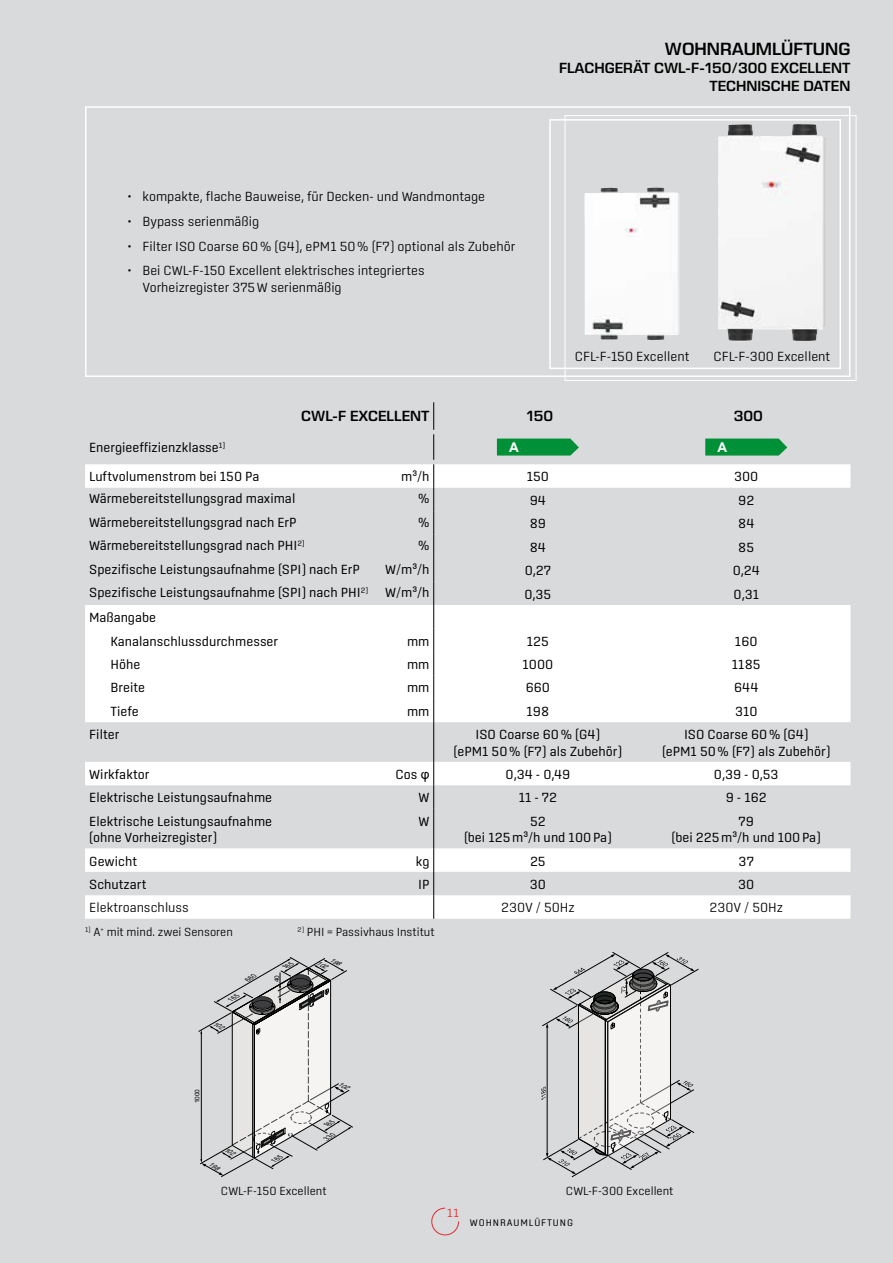
<style>
.page{position:relative;width:893px;height:1263px;background:#d9dadb}
.page>*{position:absolute;margin:0;border:0;box-sizing:border-box;transform-origin:0 0}
.t1{font:600 18px "Eurostile Next LT Pro";color:#000}
.t2{font:600 15px/18px "Eurostile Next LT Pro";color:#000;text-align:right}
.t3{font:13.5px/16.2px "Center";color:#000;text-align:center}
.t4{font:300 13.5px/16.2px "Center";color:#000}
.t5{font:700 13.5px "Arial";color:#fff}
.t6{font:300 12px "Center";color:#000}
.t7{font:300 12px "Center";color:#e42934}
.t8{font:9.75px "Center";letter-spacing:.095em;color:#000}
.t9{font:italic 6.45px/12px "Arial";color:#000}
.t10{font:6.45px "Arial";color:#000}
.s1{font-family:"Arial"}
</style>
<div class="page">
<svg style="left:431px;top:1207px;width:28px;height:29px"></svg>
<svg style="left:85px;top:464px;width:765px;height:455px"></svg>
<svg style="left:433px;top:402px;width:1px;height:320px"></svg>
<hr style="left:433px;top:722px;width:1px;height:40px;background:#000">
<svg style="left:433px;top:762px;width:1px;height:47px"></svg>
<hr style="left:433px;top:809px;width:1px;height:39px;background:#000">
<svg style="left:433px;top:848px;width:1px;height:71px"></svg>
<svg style="left:497px;top:438px;width:82px;height:18px"></svg>
<svg style="left:705px;top:438px;width:82px;height:18px"></svg>
<svg style="left:541px;top:952px;width:158px;height:225px"></svg>
<div style="left:85px;top:106px;width:765px;height:271px;border:2px solid #fff"></div>
<img style="left:584px;top:188px;width:95px;height:152px">
<img style="left:718px;top:124px;width:108px;height:218px">
<div style="left:549px;top:119px;width:292px;height:250px;border:2px solid #fff"></div>
<div style="left:565px;top:115px;width:291px;height:266px;border:1px solid #fff"></div>
<svg style="left:198px;top:957px;width:155px;height:220px"></svg>
<p class="t4" style="left:128px;top:188px;width:359px">• kompakte, flache Bauweise, für Decken- und Wandmontage</p>
<p class="t4" style="left:128px;top:213px;width:133px">• Bypass serienmäßig</p>
<p class="t4" style="left:128px;top:238px;width:389px">• Filter ISO Coarse 60% (G4), ePM1 50% (F7) optional als Zubehör</p>
<p class="t4" style="left:142px;top:262px;width:284px;text-indent:-15px">• Bei CWL-F-150 Excellent elektrisches integriertes<br>Vorheizregister 375W serienmäßig</p>
<h1 class="t1" style="left:665px;top:39px;width:187px">WOHNRAUMLÜFTUNG</h1>
<p class="t2" style="left:559px;top:59px;width:293px">FLACHGERÄT CWL-F-150/300 EXCELLENT<br>TECHNISCHE DATEN</p>
<p class="t4" style="left:575px;top:348px;width:116px">CFL-F-150 Excellent</p>
<p class="t4" style="left:713px;top:348px;width:118px">CFL-F-300 Excellent</p>
<p class="t2" style="left:301px;top:407px;width:130px">CWL-F EXCELLENT</p>
<p class="t2" style="left:527px;top:407px;width:28px">150</p>
<p class="t2" style="left:734px;top:407px;width:31px">300</p>
<p class="t3" style="left:89px;top:439px;width:138px">Energieeffizienzklasse<sup>1)</sup></p>
<p class="t5" style="left:509px;top:438px;width:11px">A</p>
<p class="t5" style="left:718px;top:438px;width:11px">A</p>
<p class="t3" style="left:89px;top:468px;width:172px">Luftvolumenstrom bei 150 Pa</p>
<p class="t3" style="left:401px;top:468px;width:30px">m³/h</p>
<p class="t3" style="left:527px;top:468px;width:24px">150</p>
<p class="t3" style="left:734px;top:468px;width:26px">300</p>
<p class="t3" style="left:89px;top:490px;width:208px">Wärmebereitstellungsgrad maximal</p>
<p class="t3" style="left:418px;top:490px;width:13px">%</p>
<p class="t3" style="left:530px;top:492px;width:18px">94</p>
<p class="t3" style="left:738px;top:492px;width:18px">92</p>
<p class="t3" style="left:89px;top:514px;width:209px">Wärmebereitstellungsgrad nach ErP</p>
<p class="t3" style="left:418px;top:514px;width:13px">%</p>
<p class="t3" style="left:530px;top:515px;width:18px">89</p>
<p class="t3" style="left:738px;top:515px;width:18px">84</p>
<p class="t3" style="left:89px;top:537px;width:217px">Wärmebereitstellungsgrad nach PHI<sup>2)</sup></p>
<p class="t3" style="left:418px;top:537px;width:13px">%</p>
<p class="t3" style="left:530px;top:539px;width:18px">84</p>
<p class="t3" style="left:738px;top:539px;width:17px">85</p>
<p class="t3" style="left:89px;top:561px;width:272px">Spezifische Leistungsaufnahme (SPI) nach ErP</p>
<p class="t3" style="left:385px;top:561px;width:46px">W/m³/h</p>
<p class="t3" style="left:525px;top:562px;width:28px">0,27</p>
<p class="t3" style="left:733px;top:562px;width:28px">0,24</p>
<p class="t3" style="left:89px;top:584px;width:280px">Spezifische Leistungsaufnahme (SPI) nach PHI<sup>2)</sup></p>
<p class="t3" style="left:385px;top:584px;width:46px">W/m³/h</p>
<p class="t3" style="left:524px;top:586px;width:28px">0,35</p>
<p class="t3" style="left:734px;top:586px;width:27px">0,31</p>
<p class="t3" style="left:111px;top:605px;width:169px;line-height:23.4px;text-align:left;text-indent:-21px">Maßangabe<br>Kanalanschlussdurchmesser</p>
<p class="t3" style="left:407px;top:633px;width:24px">mm</p>
<p class="t3" style="left:527px;top:633px;width:24px">125</p>
<p class="t3" style="left:735px;top:633px;width:24px">160</p>
<p class="t3" style="left:111px;top:656px;width:31px">Höhe</p>
<p class="t3" style="left:407px;top:656px;width:24px">mm</p>
<p class="t3" style="left:522px;top:656px;width:32px">1000</p>
<p class="t3" style="left:732px;top:656px;width:30px">1185</p>
<p class="t3" style="left:111px;top:679px;width:36px">Breite</p>
<p class="t3" style="left:407px;top:679px;width:24px">mm</p>
<p class="t3" style="left:526px;top:679px;width:26px">660</p>
<p class="t3" style="left:734px;top:679px;width:26px">644</p>
<p class="t3" style="left:111px;top:703px;width:30px">Tiefe</p>
<p class="t3" style="left:407px;top:703px;width:24px">mm</p>
<p class="t3" style="left:527px;top:703px;width:24px">198</p>
<p class="t3" style="left:735px;top:703px;width:24px">310</p>
<p class="t3" style="left:89px;top:726px;width:32px">Filter</p>
<p class="t3" style="left:454px;top:726px;width:170px">ISO Coarse 60% (G4)<br>(ePM1 50% (F7) als Zubehör)</p>
<p class="t3" style="left:662px;top:726px;width:170px">ISO Coarse 60% (G4)<br>(ePM1 50% (F7) als Zubehör)</p>
<p class="t3" style="left:89px;top:766px;width:62px">Wirkfaktor</p>
<p class="t3" style="left:396px;top:766px;width:35px">Cos <span class="s1">φ</span></p>
<p class="t3" style="left:506px;top:766px;width:66px">0,34 - 0,49</p>
<p class="t3" style="left:714px;top:766px;width:66px">0,39 - 0,53</p>
<p class="t3" style="left:89px;top:789px;width:184px">Elektrische Leistungsaufnahme</p>
<p class="t3" style="left:419px;top:789px;width:13px">W</p>
<p class="t3" style="left:519px;top:789px;width:40px">11 - 72</p>
<p class="t3" style="left:726px;top:789px;width:43px">9 - 162</p>
<p class="t3" style="left:89px;top:813px;width:184px;text-align:left">Elektrische Leistungsaufnahme (ohne Vorheizregister)</p>
<p class="t3" style="left:419px;top:813px;width:13px">W</p>
<p class="t3" style="left:464px;top:813px;width:149px">52<br>(bei 125m³/h und 100Pa)</p>
<p class="t3" style="left:672px;top:813px;width:151px">79<br>(bei 225m³/h und 100Pa)</p>
<p class="t3" style="left:89px;top:853px;width:49px">Gewicht</p>
<p class="t3" style="left:416px;top:853px;width:15px">kg</p>
<p class="t3" style="left:530px;top:853px;width:17px">25</p>
<p class="t3" style="left:739px;top:853px;width:17px">37</p>
<p class="t3" style="left:89px;top:876px;width:59px">Schutzart</p>
<p class="t3" style="left:418px;top:876px;width:13px">IP</p>
<p class="t3" style="left:530px;top:876px;width:18px">30</p>
<p class="t3" style="left:738px;top:876px;width:18px">30</p>
<p class="t4" style="left:89px;top:899px;width:101px">Elektroanschluss</p>
<p class="t4" style="left:501px;top:899px;width:75px">230V / 50Hz</p>
<p class="t4" style="left:709px;top:899px;width:75px">230V / 50Hz</p>
<p class="t6" style="left:85px;top:925px;width:149px"><sup>1)</sup> A<sup>+</sup> mit mind. zwei Sensoren</p>
<p class="t6" style="left:298px;top:925px;width:138px"><sup>2)</sup> PHI = Passivhaus Institut</p>
<p class="t10" style="left:273px;top:982px;width:9px;rotate:-90deg">40</p>
<p class="t10" style="left:194px;top:1103px;width:16px;rotate:-90deg">1000</p>
<p class="t9" style="left:317px;top:1123px;width:19px;text-indent:6px;rotate:-30deg">165<br>330</p>
<p class="t6" style="left:221px;top:1184px;width:107px">CWL-F-150 Excellent</p>
<p class="t6" style="left:566px;top:1184px;width:109px">CWL-F-300 Excellent</p>
<p class="t7" style="left:447px;top:1206px;width:13px">11</p>
<p class="t8" style="left:470px;top:1217px;width:105px">WOHNRAUMLÜFTUNG</p>
</div>
